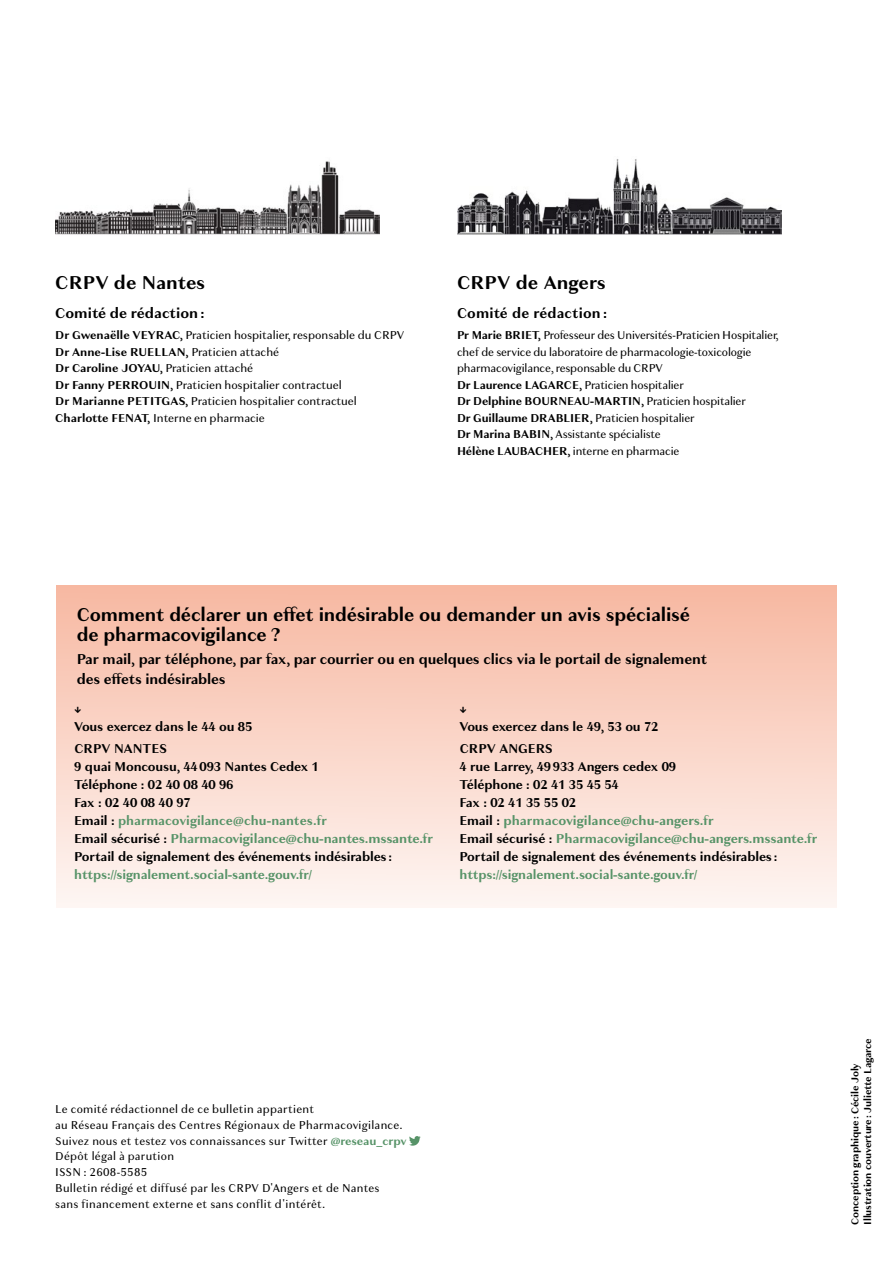
<style>
.page{position:relative;width:893px;height:1263px;background:#fff}
.page>*{position:absolute;margin:0;border:0;box-sizing:border-box;transform-origin:0 0}
.t1{font:700 19.5px/19.5px "Granville";letter-spacing:-.01em;color:#000}
.t2{font:700 15px/19.5px "Granville";letter-spacing:-.01em;color:#000}
.t3{font:700 15px "Granville";letter-spacing:.01em;color:#000}
.t4{font:700 13.5px/18px "Granville";letter-spacing:-.01em;color:#000}
.t5{font:700 13.5px "Granville";letter-spacing:-.01em;color:#579368}
.t6{font:13.5px "Ostia Antica";color:#000}
.t7{font:12px/16.5px "Granville";color:#000}
.t8{font:12px/15.8px "Granville";letter-spacing:.025em;color:#000}
.t9{font:700 10.5px/12.8px "Granville";letter-spacing:-.01em;color:#000}
.s1{font-weight:700}
.s2{color:#579368}
.s3{font-weight:700;color:#579368}
</style>
<div class="page">
<div style="left:56px;top:585px;width:781px;height:323px;background:linear-gradient(to bottom,#f7b8a1,#fef6f3)"></div>
<img style="left:457px;top:159px;width:324px;height:76px">
<img style="left:55px;top:161px;width:324px;height:74px">
<svg style="left:409px;top:1136px;width:12px;height:10px"></svg>
<h1 class="t1" style="left:55px;top:273px;width:151px">CRPV de Nantes</h1>
<p class="t2" style="left:55px;top:304px;width:151px">Comité de rédaction :</p>
<p class="t7" style="left:55px;top:327px;width:351px"><span class="s1">Dr Gwenaëlle VEYRAC,</span> Praticien hospitalier, responsable du CRPV <span class="s1">Dr Anne-Lise RUELLAN,</span> Praticien attaché<br><span class="s1">Dr Caroline JOYAU,</span> Praticien attaché<br><span class="s1">Dr Fanny PERROUIN,</span> Praticien hospitalier contractuel<br><span class="s1">Dr Marianne PETITGAS,</span> Praticien hospitalier contractuel <span class="s1">Charlotte FENAT,</span> Interne en pharmacie</p>
<h1 class="t1" style="left:457px;top:273px;width:150px">CRPV de Angers</h1>
<p class="t3" style="left:457px;top:303px;width:152px">Comité de rédaction :</p>
<p class="t7" style="left:457px;top:327px;width:323px"><span class="s1">Pr Marie BRIET,</span> Professeur des Universités-Praticien Hospitalier, chef de service du laboratoire de pharmacologie-toxicologie pharmacovigilance, responsable du CRPV<br><span class="s1">Dr Laurence LAGARCE,</span> Praticien hospitalier<br><span class="s1">Dr Delphine BOURNEAU-MARTIN,</span> Praticien hospitalier<br><span class="s1">Dr Guillaume DRABLIER,</span> Praticien hospitalier<br><span class="s1">Dr Marina BABIN,</span> Assistante spécialiste<br><span class="s1">Hélène LAUBACHER,</span> interne en pharmacie</p>
<h1 class="t1" style="left:77px;top:605px;width:615px">Comment déclarer un effet indésirable ou demander un avis spécialisé de pharmacovigilance ?</h1>
<p class="t2" style="left:77px;top:650px;width:632px">Par mail, par téléphone, par fax, par courrier ou en quelques clics via le portail de signalement des effets indésirables</p>
<p class="t6" style="left:74px;top:700px;width:9px">↓</p>
<p class="t4" style="left:74px;top:715px;width:180px;line-height:22.2px">Vous exercez dans le 44 ou 85<br>CRPV NANTES</p>
<p class="t4" style="left:74px;top:758px;width:360px">9 quai Moncousu, 44 093 Nantes Cedex 1<br>Téléphone : 02 40 08 40 96<br>Fax : 02 40 08 40 97<br>Email : <span class="s2">pharmacovigilance@chu-nantes.fr<br></span>Email sécurisé : <span class="s2">Pharmacovigilance@chu-nantes.mssante.fr </span>Portail de signalement des événements indésirables :</p>
<p class="t5" style="left:74px;top:865px;width:239px">https://signalement.social-sante.gouv.fr/</p>
<p class="t6" style="left:460px;top:700px;width:9px">↓</p>
<p class="t4" style="left:460px;top:715px;width:200px;line-height:22.2px">Vous exercez dans le 49, 53 ou 72<br>CRPV ANGERS</p>
<p class="t4" style="left:460px;top:758px;width:359px">4 rue Larrey, 49 933 Angers cedex 09<br>Téléphone : 02 41 35 45 54<br>Fax : 02 41 35 55 02<br>Email : <span class="s2">pharmacovigilance@chu-angers.fr<br></span>Email sécurisé : <span class="s2">Pharmacovigilance@chu-angers.mssante.fr </span>Portail de signalement des événements indésirables :</p>
<p class="t5" style="left:460px;top:865px;width:239px">https://signalement.social-sante.gouv.fr/</p>
<p class="t8" style="left:55px;top:1101px;width:353px">Le comité rédactionnel de ce bulletin appartient<br>au Réseau Français des Centres Régionaux de Pharmacovigilance.<br>Suivez nous et testez vos connaissances sur Twitter <span class="s3">@reseau_crpv </span>Dépôt légal à parution<br>ISSN : 2608-5585<br>Bulletin rédigé et diffusé par les CRPV D'Angers et de Nantes<br>sans financement externe et sans conflit d'intérêt.</p>
<p class="t9" style="left:848px;top:1225px;width:188px;rotate:-90deg">Conception graphique : Cécile Joly<br>Illustration couverture : Juliette Lagarce</p>
</div>
